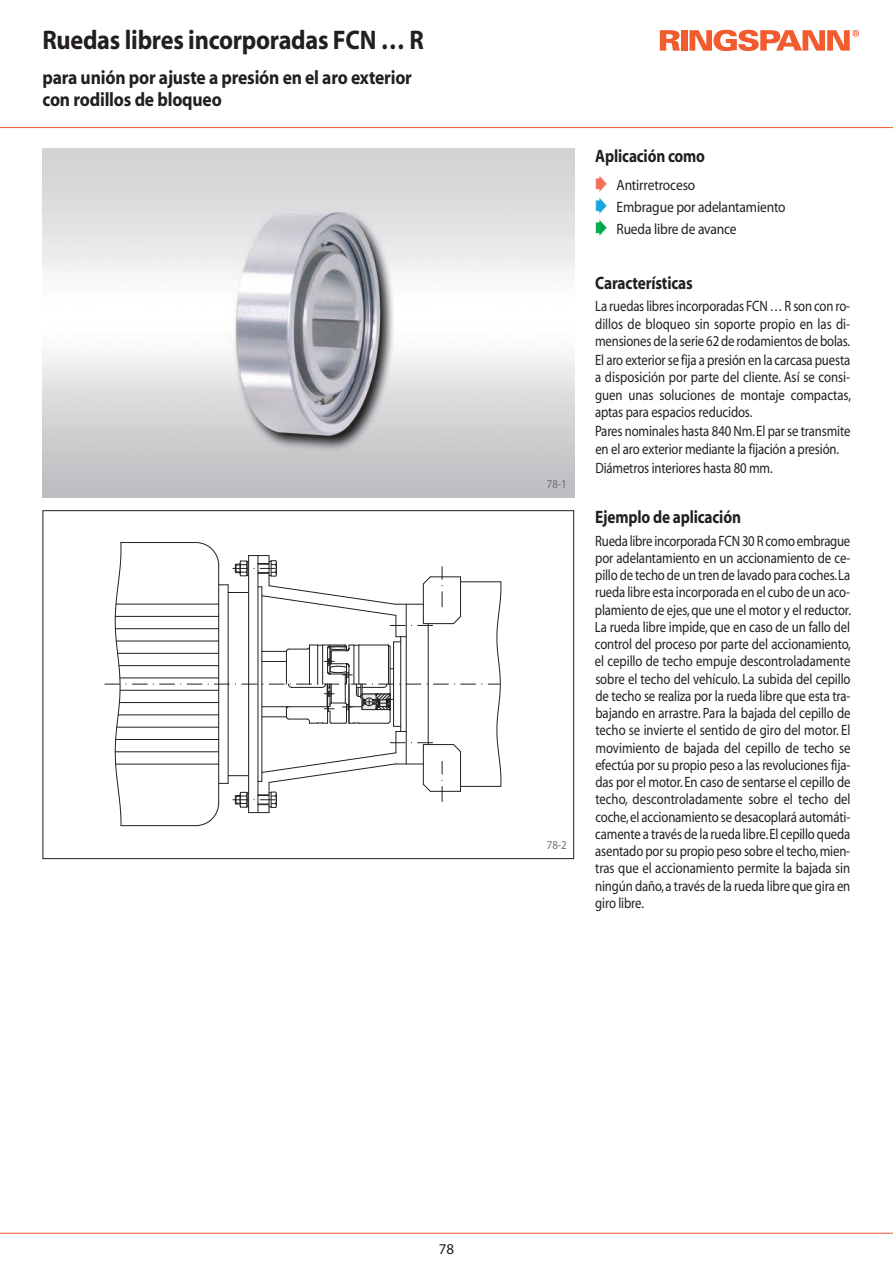
<style>
.page{position:relative;width:893px;height:1263px;background:#fff}
.page>*{position:absolute;margin:0;border:0;box-sizing:border-box;transform-origin:0 0}
.t1{font:700 27px "Myriad";letter-spacing:-.01em;color:#231f20;scale:.9 1}
.t2{font:700 19.5px/22.2px "Myriad";letter-spacing:-.01em;color:#231f20;scale:.9 1}
.t3{font:700 18px "Myriad";letter-spacing:-.01em;color:#231f20;scale:.85 1}
.t4{font:15px/17.2px "Myriad";letter-spacing:-.01em;color:#231f20;text-align:justify;scale:.85 1}
.t5{font:15px/21.6px "Myriad";letter-spacing:-.01em;color:#231f20;scale:.9 1}
.t6{font:15px "Myriad";letter-spacing:-.01em;color:#231f20}
.t7{font:12px "Myriad";color:#6c6d70;scale:.9 1}
.s1{color:#f26f5a}
.s2{color:#19a6df}
.s3{color:#00aa4d}
</style>
<div class="page">
<img style="left:43px;top:149px;width:531px;height:348px">
<hr style="left:0;top:127px;width:893px;height:1px;background:#f15b2e">
<hr style="left:0;top:1233px;width:893px;height:1px;background:#f15b2e">
<svg style="left:105px;top:542px;width:396px;height:284px"></svg>
<svg style="left:660px;top:30px;width:20px;height:21px"></svg>
<div style="left:681px;top:30px;width:6px;height:21px;background:#f15b2e"></div>
<svg style="left:689px;top:30px;width:170px;height:21px"></svg>
<p class="t1" style="left:43px;top:30px;width:425px">Ruedas libres incorporadas FCN … R</p>
<p class="t2" style="left:43px;top:68px;width:412px">para unión por ajuste a presión en el aro exterior con rodillos de bloqueo</p>
<p class="t7" style="left:547px;top:479px;width:23px">78-1</p>
<p class="t7" style="left:547px;top:841px;width:23px">78-2</p>
<p class="t3" style="left:595px;top:149px;width:131px">Aplicación como</p>
<p class="t5" style="left:595px;top:176px;width:213px"><span class="s1">➧</span> Antirretroceso<br><span class="s2">➧</span> Embrague por adelantamiento <span class="s3">➧</span> Rueda libre de avance</p>
<p class="t3" style="left:595px;top:276px;width:116px">Características</p>
<p class="t4" style="left:595px;top:299px;width:302px">La ruedas libres incorporadas FCN … R son con ro&shy;dillos de bloqueo sin soporte propio en las di&shy;mensiones de la serie 62 de rodamientos de bolas.</p>
<p class="t4" style="left:595px;top:353px;width:303px">El aro exterior se fija a presión en la carcasa puesta a disposición por parte del cliente. Así se consi&shy;guen unas soluciones de montaje compactas, aptas para espacios reducidos.</p>
<p class="t4" style="left:595px;top:424px;width:302px">Pares nominales hasta 840 Nm. El par se transmite en el aro exterior mediante la fijación a presión.</p>
<p class="t4" style="left:595px;top:461px;width:210px">Diámetros interiores hasta 80 mm.</p>
<p class="t3" style="left:595px;top:510px;width:173px">Ejemplo de aplicación</p>
<p class="t4" style="left:595px;top:533px;width:303px">Rueda libre incorporada FCN 30 R como embrague por adelantamiento en un accionamiento de ce&shy;pillo de techo de un tren de lavado para coches. La rueda libre esta incorporada en el cubo de un aco&shy;plamiento de ejes, que une el motor y el reductor.<br>La rueda libre impide, que en caso de un fallo del control del proceso por parte del accionamiento, el cepillo de techo empuje descontroladamente sobre el techo del vehículo. La subida del cepillo de techo se realiza por la rueda libre que esta tra&shy;bajando en arrastre. Para la bajada del cepillo de techo se invierte el sentido de giro del motor. El movimiento de bajada del cepillo de techo se efectúa por su propio peso a las revoluciones fija&shy;das por el motor. En caso de sentarse el cepillo de techo, descontroladamente sobre el techo del coche, el accionamiento se desacoplará automáti&shy;camente a través de la rueda libre. El cepillo queda asentado por su propio peso sobre el techo, mien&shy;tras que el accionamiento permite la bajada sin ningún daño, a través de la rueda libre que gira en giro libre.</p>
<p class="t6" style="left:439px;top:1243px;width:17px">78</p>
</div>
